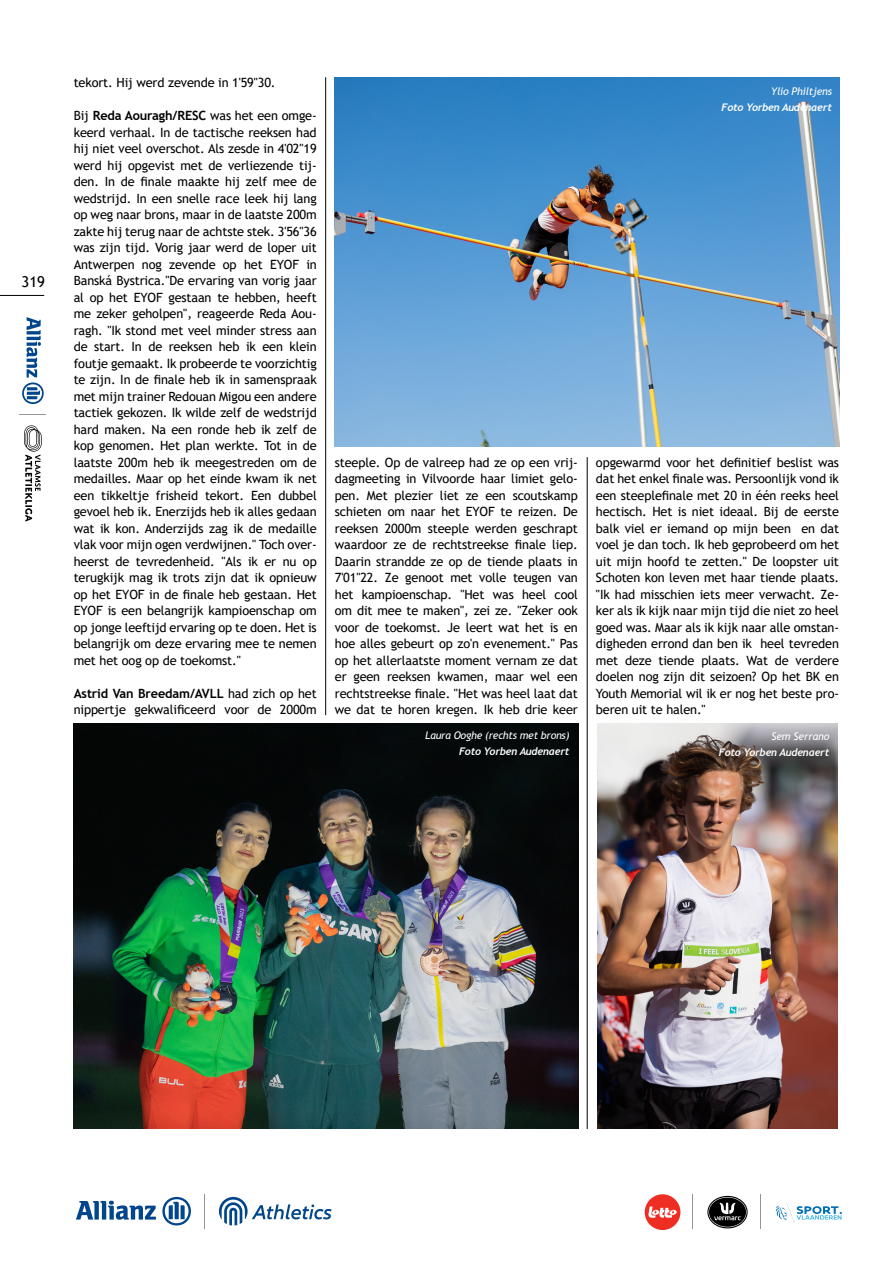
<style>
.page{position:relative;width:893px;height:1263px;background:#fff}
.page>*{position:absolute;margin:0;border:0;box-sizing:border-box;transform-origin:0 0}
.t1{font:15px "Trebuchet MS";color:#000}
.Intro_Atletiek{font:12.75px/16.5px "Trebuchet MS";letter-spacing:-.01em;color:#000;text-align:justify}
.Broodtekst_Atletiek{font:italic 700 10.5px "Trebuchet";letter-spacing:-.02em;color:#fff}
.Broodtekst_Atletiek-2{font:italic 10.5px "Trebuchet MS";letter-spacing:-.02em;color:#fff}
.s1{font-weight:700}
</style>
<div class="page">
<hr style="left:325px;top:77px;width:1px;height:638px;background:#000">
<hr style="left:587px;top:457px;width:1px;height:672px;background:#000">
<img style="left:335px;top:78px;width:504px;height:368px">
<img style="left:74px;top:724px;width:504px;height:405px">
<img style="left:597px;top:724px;width:240px;height:404px">
<hr style="left:0;top:295px;width:44px;height:1px;background:#000">
<svg style="left:22px;top:317px;width:22px;height:87px"></svg>
<svg style="left:20px;top:414px;width:26px;height:1px"></svg>
<svg style="left:24px;top:425px;width:18px;height:96px"></svg>
<div style="left:645px;top:1194px;width:35px;height:36px;background:#ee2e22;border-radius:50%"></div>
<svg style="left:648px;top:1206px;width:29px;height:12px"></svg>
<svg style="left:707px;top:1196px;width:41px;height:32px"></svg>
<svg style="left:775px;top:1202px;width:67px;height:21px"></svg>
<hr style="left:692px;top:1194px;width:1px;height:35px;background:#939598">
<hr style="left:760px;top:1194px;width:1px;height:35px;background:#939598">
<svg style="left:76px;top:1201px;width:80px;height:19px"></svg>
<svg style="left:162px;top:1197px;width:29px;height:28px"></svg>
<hr style="left:204px;top:1194px;width:1px;height:34px;background:#939598">
<svg style="left:219px;top:1197px;width:113px;height:28px"></svg>
<p class="t1" style="left:22px;top:273px;width:25px">319</p>
<p class="Intro_Atletiek" style="left:74px;top:74px;width:203px">tekort. Hij werd zevende in 1'59"30.</p>
<p class="Intro_Atletiek" style="left:74px;top:107px;width:245px">Bij <span class="s1">Reda Aouragh/RESC</span> was het een omge&shy;keerd verhaal. In de tactische reeksen had hij niet veel overschot. Als zesde in 4'02"19 werd hij opgevist met de verliezende tij&shy;den. In de finale maakte hij zelf mee de wedstrijd. In een snelle race leek hij lang op weg naar brons, maar in de laatste 200m zakte hij terug naar de achtste stek. 3'56"36 was zijn tijd. Vorig jaar werd de loper uit Antwerpen nog zevende op het EYOF in Banská Bystrica."De ervaring van vorig jaar al op het EYOF gestaan te hebben, heeft me zeker geholpen", reageerde Reda Aou&shy;ragh. "Ik stond met veel minder stress aan de start. In de reeksen heb ik een klein foutje gemaakt. Ik probeerde te voorzichtig te zijn. In de finale heb ik in samenspraak met mijn trainer Redouan Migou een andere tactiek gekozen. Ik wilde zelf de wedstrijd hard maken. Na een ronde heb ik zelf de kop genomen. Het plan werkte. Tot in de laatste 200m heb ik meegestreden om de medailles. Maar op het einde kwam ik net een tikkeltje frisheid tekort. Een dubbel gevoel heb ik. Enerzijds heb ik alles gedaan wat ik kon. Anderzijds zag ik de medaille vlak voor mijn ogen verdwijnen." Toch over&shy;heerst de tevredenheid. "Als ik er nu op terugkijk mag ik trots zijn dat ik opnieuw op het EYOF in de finale heb gestaan. Het EYOF is een belangrijk kampioenschap om op jonge leeftijd ervaring op te doen. Het is belangrijk om deze ervaring mee te nemen met het oog op de toekomst."</p>
<p class="Intro_Atletiek" style="left:74px;top:685px;width:245px"><span class="s1">Astrid Van Breedam/AVLL</span> had zich op het nippertje gekwalificeerd voor de 2000m</p>
<p class="Broodtekst_Atletiek-2" style="left:771px;top:85px;width:62px">Ylio Philtjens</p>
<p class="Broodtekst_Atletiek" style="left:721px;top:101px;width:112px">Foto Yorben Audenaert</p>
<p class="Intro_Atletiek" style="left:335px;top:454px;width:245px">steeple. Op de valreep had ze op een vrij&shy;dagmeeting in Vilvoorde haar limiet gelo&shy;pen. Met plezier liet ze een scoutskamp schieten om naar het EYOF te reizen. De reeksen 2000m steeple werden geschrapt waardoor ze de rechtstreekse finale liep.<br>Daarin strandde ze op de tiende plaats in 7'01"22. Ze genoot met volle teugen van het kampioenschap. "Het was heel cool om dit mee te maken", zei ze. "Zeker ook voor de toekomst. Je leert wat het is en hoe alles gebeurt op zo'n evenement." Pas op het allerlaatste moment vernam ze dat er geen reeksen kwamen, maar wel een rechtstreekse finale. "Het was heel laat dat we dat te horen kregen. Ik heb drie keer</p>
<p class="Intro_Atletiek" style="left:596px;top:454px;width:245px">opgewarmd voor het definitief beslist was dat het enkel finale was. Persoonlijk vond ik een steeplefinale met 20 in één reeks heel hectisch. Het is niet ideaal. Bij de eerste balk viel er iemand op mijn been en dat voel je dan toch. Ik heb geprobeerd om het uit mijn hoofd te zetten." De loopster uit Schoten kon leven met haar tiende plaats. "Ik had misschien iets meer verwacht. Ze&shy;ker als ik kijk naar mijn tijd die niet zo heel goed was. Maar als ik kijk naar alle omstan&shy;digheden errond dan ben ik heel tevreden met deze tiende plaats. Wat de verdere doelen nog zijn dit seizoen? Op het BK en Youth Memorial wil ik er nog het beste pro&shy;beren uit te halen."</p>
<p class="Broodtekst_Atletiek-2" style="left:425px;top:728px;width:146px">Laura Ooghe (rechts met brons)</p>
<p class="Broodtekst_Atletiek" style="left:459px;top:745px;width:112px">Foto Yorben Audenaert</p>
<p class="Broodtekst_Atletiek-2" style="left:771px;top:729px;width:59px">Sem Serrano</p>
<p class="Broodtekst_Atletiek" style="left:719px;top:746px;width:112px">Foto Yorben Audenaert</p>
</div>
